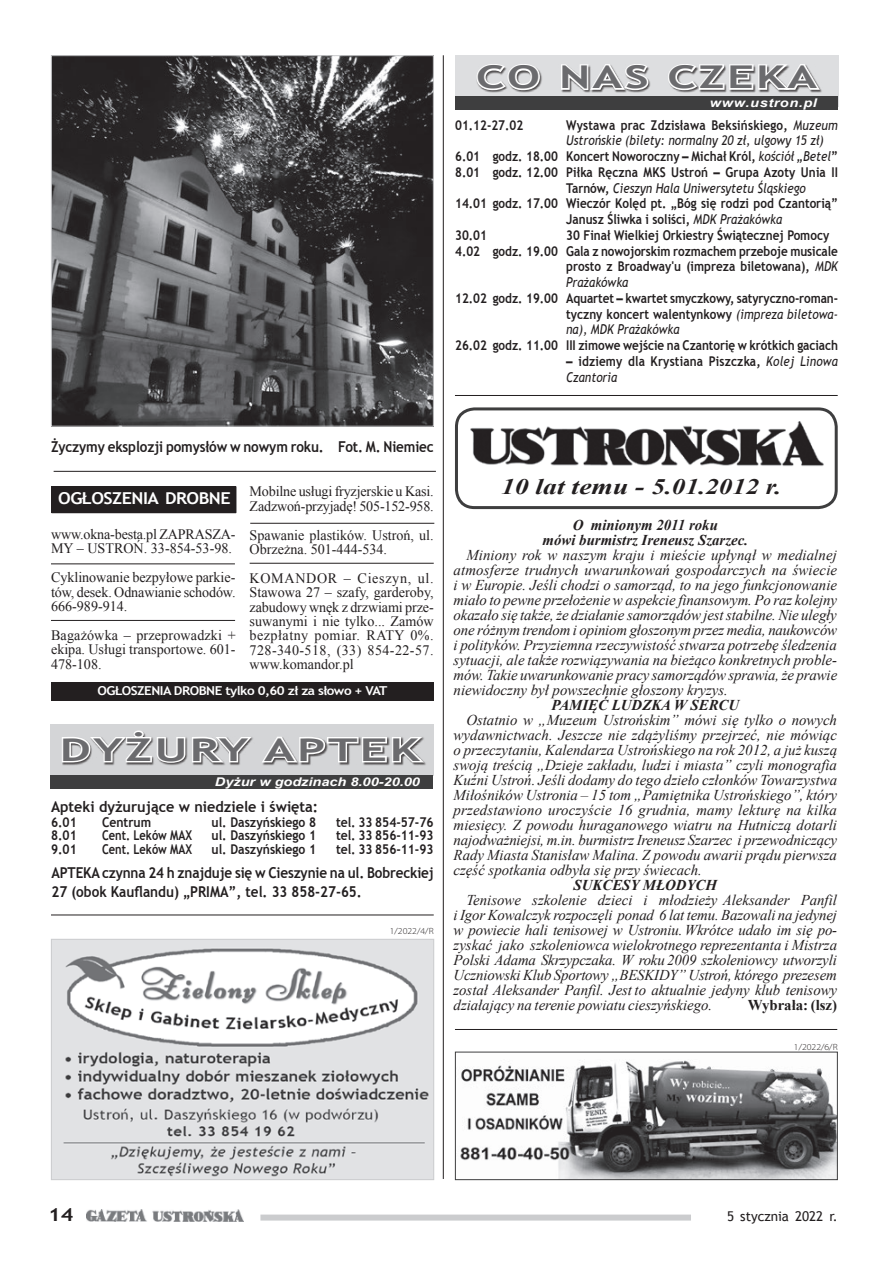
<style>
.page{position:relative;width:893px;height:1263px;background:#fff}
.page>*{position:absolute;margin:0;border:0;box-sizing:border-box;transform-origin:0 0}
.t1{font:700 31.35px "Trebuchet MS";letter-spacing:.05em;color:#6b6b6e;scale:1.54 1}
.t2{font:700 31.35px "Trebuchet MS";letter-spacing:.05em;color:#6b6b6e;scale:1.49 1}
.t3{font:italic 700 22.05px "Times New Roman";color:#231f20;scale:1.25 1}
.t4{font:700 18px "Trebuchet MS";color:#231f20;scale:1.2 1}
.t5{font:700 16.35px "Trebuchet MS";letter-spacing:-.03em;color:#fff;scale:1.1 1}
.t6{font:italic 15px/15px "Times New Roman";color:#231f20;text-align:justify}
.t7{font:700 15px/19.5px "Trebuchet MS";letter-spacing:-.01em;color:#231f20;scale:.9 1}
.t8{font:italic 700 15px/15px "Times New Roman";color:#231f20;text-align:center}
.t9{font:700 15px "Trebuchet MS";letter-spacing:-.01em;color:#231f20;scale:.96 1}
.t10{font:700 15px "Times New Roman";letter-spacing:-.005em;color:#231f20}
.t11{font:14.4px/14.4px "Times New Roman";color:#231f20}
.t12{font:700 13.5px/16.5px "Trebuchet MS";color:#231f20;scale:.87 1}
.t13{font:700 13.5px "Trebuchet MS";color:#231f20;scale:.9 1}
.t14{font:italic 13.5px "Trebuchet MS";color:#231f20;scale:.87 1}
.t15{font:700 13.5px "Trebuchet MS";color:#231f20;scale:.82 1}
.t16{font:13.5px "Trebuchet MS";color:#231f20}
.t17{font:700 12.3px "Trebuchet MS";letter-spacing:-.04em;color:#fff;scale:1.1 1}
.t18{font:italic 700 12px "Arial";color:#fff;scale:1.21 1}
.t19{font:italic 700 12px "Arial";letter-spacing:.04em;color:#fff;scale:1.21 1}
.t20{font:300 semi-expanded 9px "Myriad Pro";color:#231f20}
.s1{font-weight:400;font-style:italic}
.s2{font-family:"Arial"}
.s3{font-weight:700;font-style:normal}
</style>
<div class="page">
<img style="left:86px;top:1209px;width:158px;height:13px">
<div style="left:260px;top:1214px;width:431px;height:6px;background:#cbccce"></div>
<div style="left:455px;top:55px;width:383px;height:51px;background:#dddee0"></div>
<hr style="left:443px;top:55px;width:1px;height:1124px;background:#231f20">
<svg style="left:476px;top:64px;width:65px;height:28px"></svg>
<svg style="left:561px;top:64px;width:89px;height:28px"></svg>
<svg style="left:668px;top:64px;width:153px;height:29px"></svg>
<div style="left:455px;top:96px;width:383px;height:14px;background:#3e3e3f"></div>
<div style="left:455px;top:407px;width:383px;height:102px;border:3px solid #3e3e3f;border-radius:18px"></div>
<div style="left:52px;top:487px;width:184px;height:26px;background:#231f20"></div>
<div style="left:51px;top:486px;width:185px;height:27px;border:1px solid #231f20"></div>
<hr style="left:54px;top:471px;width:382px;height:1px;background:#231f20">
<div style="left:51px;top:682px;width:383px;height:19px;background:#231f20"></div>
<hr style="left:51px;top:563px;width:184px;height:1px;background:#231f20">
<img style="left:470px;top:422px;width:354px;height:44px">
<hr style="left:250px;top:523px;width:184px;height:1px;background:#231f20">
<hr style="left:250px;top:563px;width:184px;height:1px;background:#231f20">
<hr style="left:51px;top:620px;width:184px;height:1px;background:#231f20">
<img style="left:460px;top:1060px;width:376px;height:118px">
<div style="left:455px;top:1052px;width:383px;height:128px;border:1px solid #3e3e3f"></div>
<div style="left:50px;top:724px;width:384px;height:52px;background:#d4d5d7"></div>
<svg style="left:62px;top:730px;width:190px;height:35px"></svg>
<svg style="left:262px;top:736px;width:164px;height:29px"></svg>
<div style="left:50px;top:775px;width:383px;height:14px;background:#3e3e3f"></div>
<hr style="left:51px;top:914px;width:383px;height:1px;background:#231f20">
<img style="left:53px;top:941px;width:379px;height:237px">
<div style="left:51px;top:939px;width:383px;height:241px;border:1px solid #cbccce"></div>
<hr style="left:455px;top:395px;width:383px;height:1px;background:#231f20">
<hr style="left:455px;top:1029px;width:382px;height:1px;background:#231f20">
<img style="left:53px;top:57px;width:379px;height:368px">
<div style="left:51px;top:55px;width:383px;height:372px;border:1px solid #cbccce"></div>
<h1 class="t2" style="left:476px;top:58px;width:230px">CO NAS CZEKA</h1>
<p class="t19" style="left:710px;top:94px;width:90px">www.ustron.pl</p>
<p class="t12" style="left:455px;top:117px;width:80px">01.12-27.02</p>
<p class="t12" style="left:566px;top:117px;width:314px">Wystawa prac Zdzisława Beksińskiego, <span class="s1">Muzeum</span></p>
<p class="t14" style="left:566px;top:133px;width:298px">Ustrońskie (bilety: normalny 20 zł, ulgowy 15 zł)</p>
<p class="t12" style="left:455px;top:148px;width:441px">6.01 godz. 18.00 Koncert Noworoczny <span class="s2">–</span> Michał Król, <span class="s1">kościół „Betel</span>”</p>
<p class="t12" style="left:455px;top:164px;width:441px">8.01 godz. 12.00 Piłka Ręczna MKS Ustroń <span class="s2">–</span> Grupa Azoty Unia II</p>
<p class="t14" style="left:566px;top:180px;width:277px"><span class="s3">Tarnów,</span> Cieszyn Hala Uniwersytetu Śląskiego</p>
<p class="t12" style="left:455px;top:195px;width:441px">14.01 godz. 17.00 Wieczór Kolęd pt. „Bóg się rodzi pod Czantorią”</p>
<p class="t12" style="left:566px;top:211px;width:250px">Janusz Śliwka i soliści, <span class="s1">MDK Prażakówka</span></p>
<p class="t12" style="left:455px;top:227px;width:38px">30.01</p>
<p class="t12" style="left:566px;top:227px;width:304px">30 Finał Wielkiej Orkiestry Świątecznej Pomocy</p>
<p class="t12" style="left:455px;top:243px;width:441px">4.02 godz. 19.00 Gala z nowojorskim rozmachem przeboje musicale</p>
<p class="t12" style="left:566px;top:258px;width:314px">prosto z Broadway'u (impreza biletowana), <span class="s1">MDK</span></p>
<p class="t14" style="left:566px;top:274px;width:73px">Prażakówka</p>
<p class="t12" style="left:455px;top:290px;width:441px">12.02 godz. 19.00 Aquartet <span class="s2">–</span> kwartet smyczkowy, satyryczno-roman-</p>
<p class="t12" style="left:566px;top:306px;width:314px">tyczny koncert walentynkowy <span class="s1">(impreza biletowa-</span></p>
<p class="t14" style="left:566px;top:322px;width:132px">na), MDK Prażakówka</p>
<p class="t12" style="left:455px;top:337px;width:441px">26.02 godz. 11.00 III zimowe wejście na Czantorię w krótkich gaciach</p>
<p class="t12" style="left:566px;top:353px;width:314px"><span class="s2">–</span> idziemy dla Krystiana Piszczka, <span class="s1">Kolej Linowa<br>Czantoria</span></p>
<p class="t7" style="left:51px;top:437px;width:427px">Życzymy eksplozji pomysłów w nowym roku. Fot. M. Niemiec</p>
<p class="t5" style="left:58px;top:488px;width:158px">OGŁOSZENIA DROBNE</p>
<p class="t11" style="left:51px;top:527px;width:186px">www.okna-besta.pl ZAPRASZA-<br>MY – USTROŃ. 33-854-53-98.</p>
<p class="t11" style="left:51px;top:570px;width:186px;text-align:justify">Cyklinowanie bezpyłowe parkie&shy;tów, desek. Odnawianie schodów.<br>666-989-914.</p>
<p class="t11" style="left:51px;top:628px;width:186px;text-align:justify">Bagażówka – przeprowadzki + ekipa. Usługi transportowe. 601- 478-108.</p>
<p class="t11" style="left:250px;top:484px;width:186px">Mobilne usługi fryzjerskie u Kasi.<br>Zadzwoń-przyjadę! 505-152-958.</p>
<p class="t11" style="left:250px;top:527px;width:186px">Spawanie plastików. Ustroń, ul.<br>Obrzeżna. 501-444-534.</p>
<p class="t11" style="left:250px;top:570px;width:186px;text-align:justify">KOMANDOR – Cieszyn, ul.<br>Stawowa 27 – szafy, garderoby, zabudowy wnęk z drzwiami prze&shy;suwanymi i nie tylko... Zamów bezpłatny pomiar. RATY 0%.<br>728-340-518, (33) 854-22-57. www.komandor.pl</p>
<p class="t17" style="left:98px;top:683px;width:265px">OGŁOSZENIA DROBNE tylko 0,60 zł za słowo + VAT</p>
<h1 class="t1" style="left:60px;top:730px;width:235px">DYŻURY APTEK</h1>
<p class="t18" style="left:215px;top:773px;width:171px">Dyżur w godzinach 8.00-20.00</p>
<p class="t9" style="left:51px;top:797px;width:280px">Apteki dyżurujące w niedziele i święta:</p>
<p class="t13" style="left:51px;top:813px;width:30px">6.01</p>
<p class="t13" style="left:102px;top:813px;width:56px">Centrum</p>
<p class="t13" style="left:212px;top:813px;width:118px">ul. Daszyńskiego 8</p>
<p class="t13" style="left:336px;top:813px;width:110px">tel. 33 854-57-76</p>
<p class="t13" style="left:51px;top:827px;width:30px">8.01</p>
<p class="t15" style="left:102px;top:827px;width:111px">Cent. Leków MAX</p>
<p class="t13" style="left:212px;top:827px;width:118px">ul. Daszyńskiego 1</p>
<p class="t13" style="left:336px;top:827px;width:110px">tel. 33 856-11-93</p>
<p class="t13" style="left:51px;top:840px;width:30px">9.01</p>
<p class="t15" style="left:102px;top:840px;width:111px">Cent. Leków MAX</p>
<p class="t13" style="left:212px;top:840px;width:118px">ul. Daszyńskiego 1</p>
<p class="t13" style="left:336px;top:840px;width:110px">tel. 33 856-11-93</p>
<p class="t7" style="left:51px;top:863px;width:426px">APTEKA czynna 24 h znajduje się w Cieszynie na ul. Bobreckiej<br>27 (obok Kauflandu) „PRIMA”, tel. 33 858-27-65.</p>
<p class="t20" style="left:390px;top:926px;width:45px">1/2022/4/R</p>
<h2 class="t3" style="left:501px;top:471px;width:226px">10 lat temu - 5.01.2012 r.</h2>
<p class="t8" style="left:543px;top:517px;width:207px">O minionym 2011 roku<br>mówi burmistrz Ireneusz Szarzec.</p>
<p class="t6" style="left:454px;top:547px;width:385px;text-indent:13px">Miniony rok w naszym kraju i mieście upłynął w medialnej atmosferze trudnych uwarunkowań gospodarczych na świecie i w Europie. Jeśli chodzi o samorząd, to na jego funkcjonowanie miało to pewne przełożenie w aspekcie finansowym. Po raz kolejny okazało się także, że działanie samorządów jest stabilne. Nie uległy one różnym trendom i opiniom głoszonym przez media, naukowców i polityków. Przyziemna rzeczywistość stwarza potrzebę śledzenia sytuacji, ale także rozwiązywania na bieżąco konkretnych proble&shy;mów. Takie uwarunkowanie pracy samorządów sprawia, że prawie niewidoczny był powszechnie głoszony kryzys.</p>
<p class="t8" style="left:551px;top:697px;width:189px">PAMIĘĆ LUDZKA W SERCU</p>
<p class="t6" style="left:454px;top:712px;width:385px;text-indent:13px">Ostatnio w „Muzeum Ustrońskim” mówi się tylko o nowych wydawnictwach. Jeszcze nie zdążyliśmy przejrzeć, nie mówiąc o przeczytaniu, Kalendarza Ustrońskiego na rok 2012, a już kuszą swoją treścią „Dzieje zakładu, ludzi i miasta” czyli monografia Kuźni Ustroń. Jeśli dodamy do tego dzieło członków Towarzystwa Miłośników Ustronia – 15 tom „Pamiętnika Ustrońskiego”, który przedstawiono uroczyście 16 grudnia, mamy lekturę na kilka miesięcy. Z powodu huraganowego wiatru na Hutniczą dotarli najodważniejsi, m.in. burmistrz Ireneusz Szarzec i przewodniczący Rady Miasta Stanisław Malina. Z powodu awarii prądu pierwsza część spotkania odbyła się przy świecach.</p>
<p class="t8" style="left:574px;top:877px;width:145px">SUKCESY MŁODYCH</p>
<p class="t6" style="left:454px;top:892px;width:385px;text-indent:13px">Tenisowe szkolenie dzieci i młodzieży Aleksander Panfil i Igor Kowalczyk rozpoczęli ponad 6 lat temu. Bazowali na jedynej w powiecie hali tenisowej w Ustroniu. Wkrótce udało im się po&shy;zyskać jako szkoleniowca wielokrotnego reprezentanta i Mistrza Polski Adama Skrzypczaka. W roku 2009 szkoleniowcy utworzyli Uczniowski Klub Sportowy „BESKIDY” Ustroń, którego prezesem został Aleksander Panfil. Jest to aktualnie jedyny klub tenisowy działający na terenie powiatu cieszyńskiego.</p>
<p class="t10" style="left:748px;top:994px;width:91px">Wybrała: (lsz)</p>
<p class="t20" style="left:794px;top:1041px;width:45px">1/2022/6/R</p>
<p class="t4" style="left:48px;top:1203px;width:23px">14</p>
<p class="t16" style="left:727px;top:1208px;width:112px">5 stycznia 2022 r.</p>
</div>
